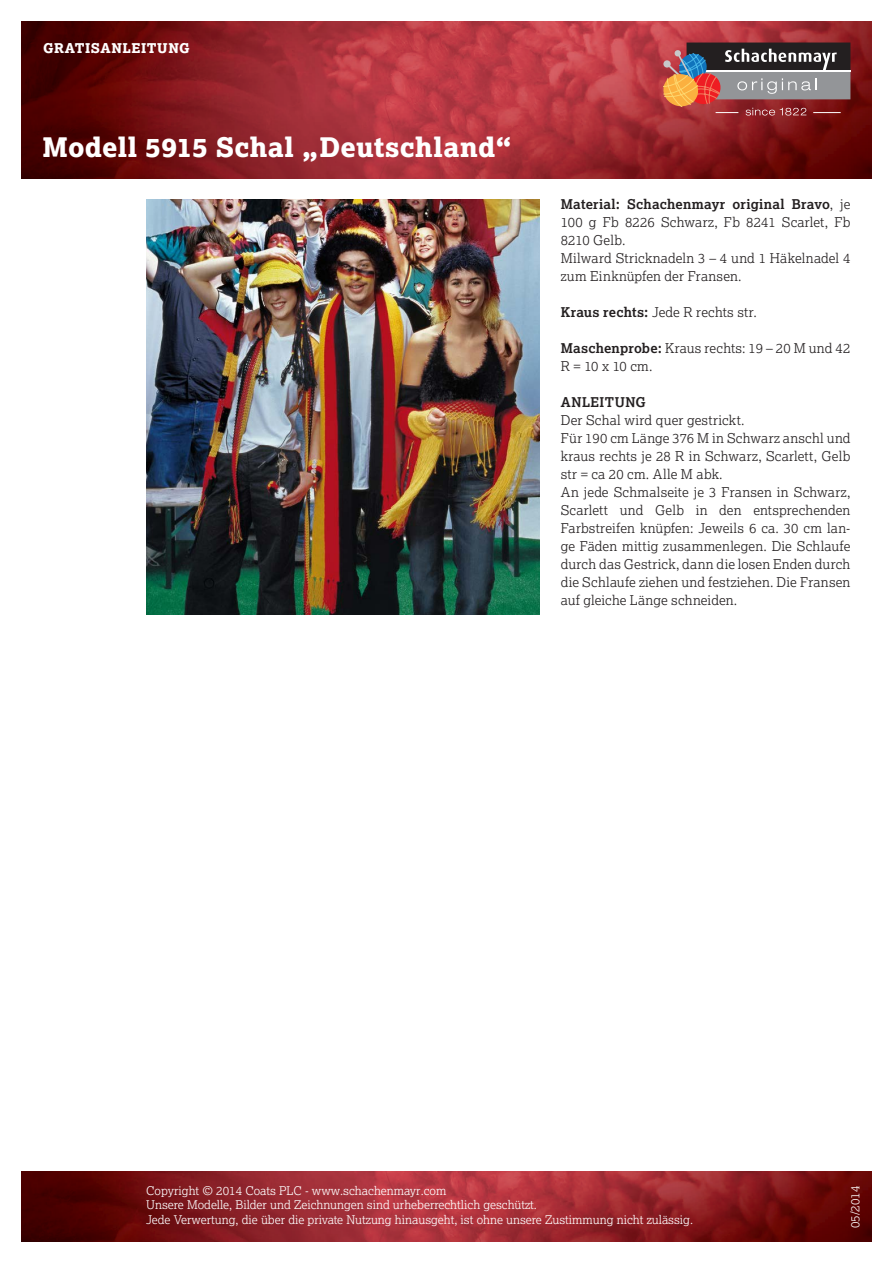
<style>
.page{position:relative;width:893px;height:1263px;background:#fff}
.page>*{position:absolute;margin:0;border:0;box-sizing:border-box;transform-origin:0 0}
.t1{font:800 27px "Lexia";letter-spacing:.01em;color:#fff}
.t2{font:300 13.5px/18px "Lexia";letter-spacing:.015em;color:#231f20;text-align:justify}
.t3{font:800 13.5px "Lexia";letter-spacing:.04em;color:#fff}
.t4{font:700 13.5px "Lexia";letter-spacing:.035em;color:#231f20}
.t5{font:300 12px "Lexia";color:#fff}
.s1{font-weight:700}
</style>
<div class="page">
<img style="left:21px;top:21px;width:851px;height:158px">
<img style="left:21px;top:1172px;width:851px;height:70px">
<div style="left:686px;top:43px;width:164px;height:27px;background:#231f20"></div>
<div style="left:686px;top:72px;width:164px;height:27px;background:#939598"></div>
<hr style="left:686px;top:70px;width:164px;height:2px;background:#fff">
<svg style="left:662px;top:49px;width:179px;height:67px"></svg>
<img style="left:146px;top:200px;width:393px;height:414px">
<p class="t3" style="left:43px;top:39px;width:148px">GRATISANLEITUNG</p>
<p class="t1" style="left:43px;top:130px;width:471px">Modell 5915 Schal „Deutschland“</p>
<p class="t2" style="left:561px;top:195px;width:291px"><span class="s1">Material: Schachenmayr original Bravo</span>, je 100 g Fb 8226 Schwarz, Fb 8241 Scarlet, Fb 8210 Gelb.</p>
<p class="t2" style="left:561px;top:249px;width:291px">Milward Stricknadeln 3 – 4 und 1 Häkelnadel 4 zum Einknüpfen der Fransen.</p>
<p class="t2" style="left:561px;top:303px;width:197px"><span class="s1">Kraus rechts:</span> Jede R rechts str.</p>
<p class="t2" style="left:561px;top:339px;width:291px"><span class="s1">Maschenprobe:</span> Kraus rechts: 19 – 20 M und 42<br>R = 10 x 10 cm.</p>
<p class="t4" style="left:561px;top:393px;width:87px">ANLEITUNG</p>
<p class="t2" style="left:561px;top:411px;width:185px">Der Schal wird quer gestrickt.</p>
<p class="t2" style="left:561px;top:429px;width:291px">Für 190 cm Länge 376 M in Schwarz anschl und kraus rechts je 28 R in Schwarz, Scarlett, Gelb str = ca 20 cm. Alle M abk.</p>
<p class="t2" style="left:561px;top:483px;width:291px">An jede Schmalseite je 3 Fransen in Schwarz, Scarlett und Gelb in den entsprechenden Farbstreifen knüpfen: Jeweils 6 ca. 30 cm lan&shy;ge Fäden mittig zusammenlegen. Die Schlaufe durch das Gestrick, dann die losen Enden durch die Schlaufe ziehen und festziehen. Die Fransen auf gleiche Länge schneiden.</p>
<p class="t5" style="left:146px;top:1183px;width:302px">Copyright © 2014 Coats PLC - www.schachenmayr.com</p>
<p class="t5" style="left:146px;top:1197px;width:392px">Unsere Modelle, Bilder und Zeichnungen sind urheberrechtlich geschützt.</p>
<p class="t5" style="left:146px;top:1212px;width:548px">Jede Verwertung, die über die private Nutzung hinausgeht, ist ohne unsere Zustimmung nicht zulässig.</p>
<p class="t5" style="left:848px;top:1228px;width:44px;rotate:-90deg">05/2014</p>
</div>
